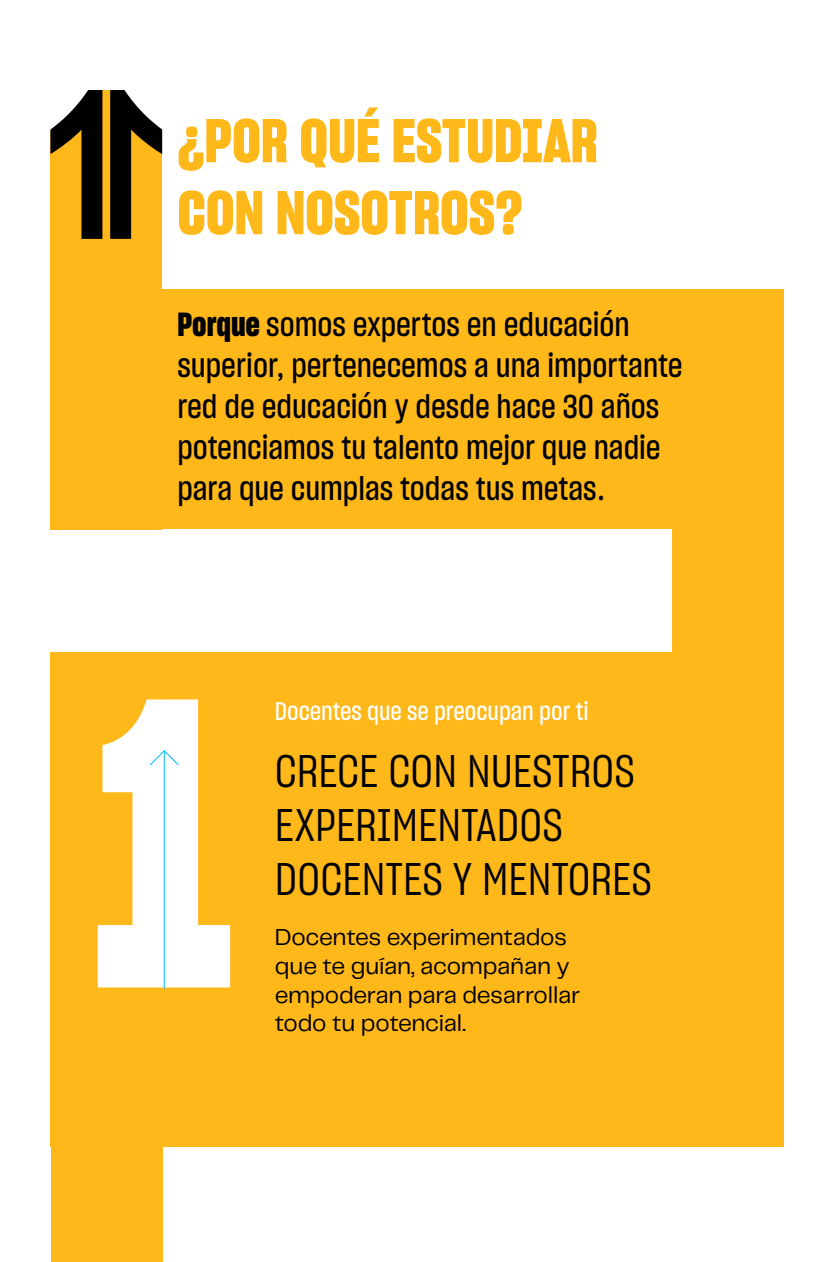
<style>
.page{position:relative;width:834px;height:1262px;background:#fff}
.page>*{position:absolute;margin:0;border:0;box-sizing:border-box;transform-origin:0 0}
.t1{font:400px "Sharp Grotesk Bold 15";color:#fff}
.t2{font:60px/72px "Sharp Grotesk Bold 15";color:#ffb819}
.t3{font:45px/54px "Sharp Grotesk Book 15";color:#000}
.t4{font:32.5px/41px "Sharp Grotesk Medium 15";color:#000}
.t5{font:25px "Sharp Grotesk Medium 15";color:#fff}
.t6{font:24px/28.8px "PP Telegraf";letter-spacing:-.01em;color:#000}
.s1{font-family:"Sharp Grotesk Bold 15"}
</style>
<div class="page">
<div style="left:50px;top:131px;width:112px;height:398px;background:#ffb819"></div>
<div style="left:99px;top:90px;width:14px;height:123px;background:#ffb819"></div>
<div style="left:50px;top:290px;width:734px;height:239px;background:#ffb819"></div>
<div style="left:50px;top:652px;width:734px;height:494px;background:#ffb819"></div>
<svg style="left:50px;top:90px;width:52px;height:149px"></svg>
<svg style="left:110px;top:90px;width:52px;height:149px"></svg>
<div style="left:672px;top:529px;width:112px;height:123px;background:#ffb819"></div>
<div style="left:51px;top:1139px;width:111px;height:123px;background:#ffb819"></div>
<hr style="left:164px;top:751px;width:1px;height:238px;background:#00b9ff">
<svg style="left:149px;top:750px;width:30px;height:16px"></svg>
<h2 class="t2" style="left:177px;top:104px;width:422px">¿POR QUÉ ESTUDIAR<br>CON NOSOTROS?</h2>
<p class="t4" style="left:177px;top:303px;width:506px"><span class="s1">Porque</span> somos expertos en educación superior, pertenecemos a una importante red de educación y desde hace 30 años potenciamos tu talento mejor que nadie para que cumplas todas tus metas.</p>
<h1 class="t1" style="left:90px;top:569px;width:149px">1</h1>
<p class="t5" style="left:275px;top:694px;width:315px">Docentes que se preocupan por ti</p>
<h3 class="t3" style="left:275px;top:742px;width:379px">CRECE CON NUESTROS<br>EXPERIMENTADOS<br>DOCENTES Y MENTORES</h3>
<p class="t6" style="left:275px;top:922px;width:307px">Docentes experimentados que te guían, acompañan y empoderan para desarrollar todo tu potencial.</p>
</div>
